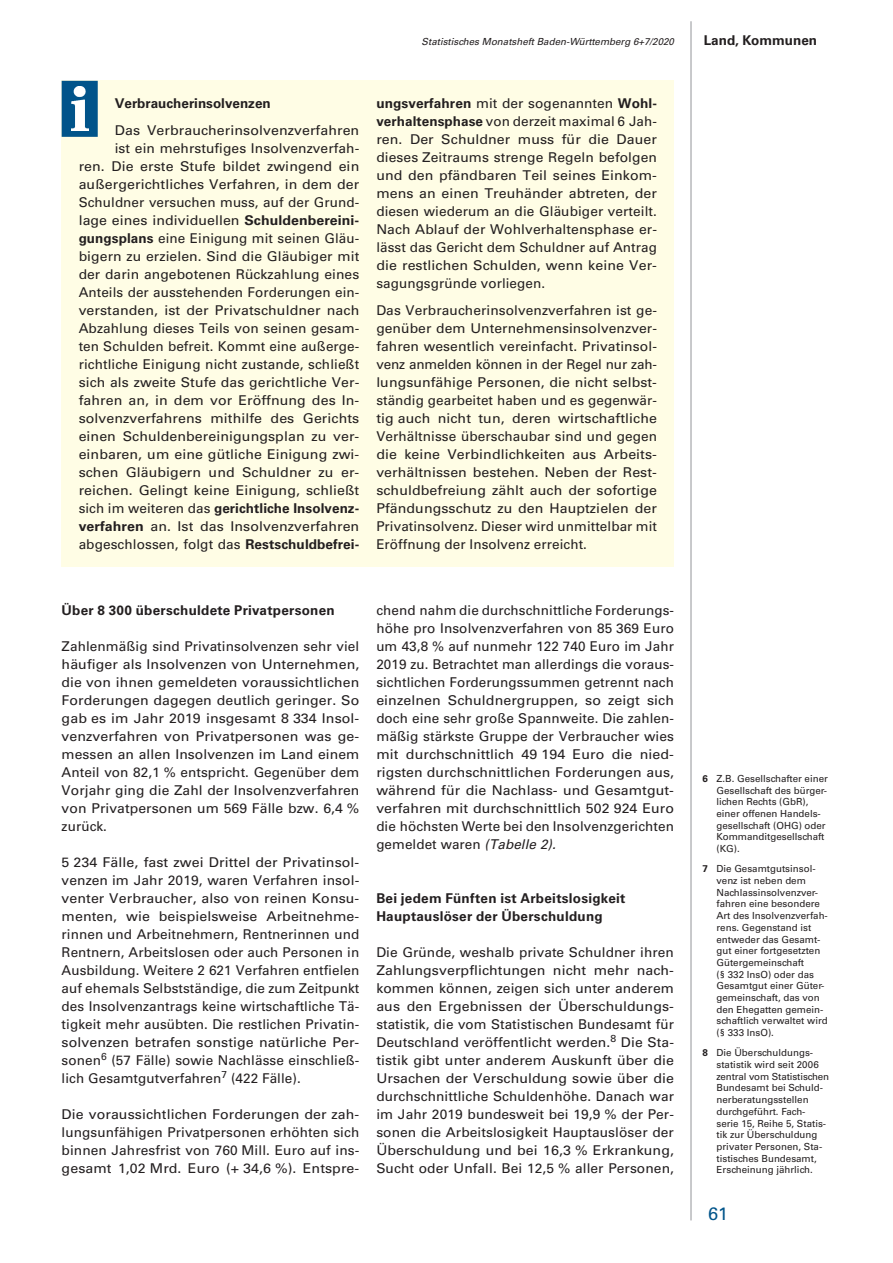
<style>
.page{position:relative;width:893px;height:1263px;background:#fff}
.page>*{position:absolute;margin:0;border:0;box-sizing:border-box;transform-origin:0 0}
.t1{font:18px "Univers";color:#01548a}
.t2{font:13.5px/18px "Univers";letter-spacing:.005em;color:#231f20;text-align:justify}
.t3{font:13.5px/18px "Univers";letter-spacing:.005em;color:#231f20;text-align:justify;scale:1.05 1}
.t4{font:700 13.5px/18px "Univers";letter-spacing:.015em;color:#231f20}
.t5{font:9.75px/11.7px "Univers";color:#231f20}
.t6{font:italic 9.75px "Univers";color:#231f20}
.s1{font-weight:700}
.s2{font-style:italic}
</style>
<div class="page">
<hr style="left:691px;top:21px;width:1px;height:1199px;background:#939598">
<div style="left:62px;top:81px;width:612px;height:486px;background:#fffde5"></div>
<div style="left:62px;top:81px;width:36px;height:56px;background:#01548a;border:2px solid #01548a"></div>
<img style="left:71px;top:86px;width:17px;height:44px">
<p class="t6" style="left:422px;top:35px;width:254px">Statistisches Monatsheft Baden-Württemberg 6+7/2020</p>
<p class="t4" style="left:704px;top:31px;width:115px">Land, Kommunen</p>
<p class="t4" style="left:115px;top:94px;width:158px">Verbraucherinsolvenzen</p>
<p class="t3" style="left:79px;top:121px;width:269px;text-align:right">Das Verbraucherinsolvenzverfahren<br>ist ein mehrstufiges Insolvenzverfah-<br>ren. Die erste Stufe bildet zwingend ein außergerichtliches Verfahren, in dem der Schuldner versuchen muss, auf der Grund&shy;lage eines individuellen <span class="s1">Schuldenbereini‑ gungsplans</span> eine Einigung mit seinen Gläu&shy;bigern zu erzielen. Sind die Gläubiger mit der darin angebotenen Rückzahlung eines Anteils der ausstehenden Forderungen ein&shy;verstanden, ist der Privatschuldner nach Abzahlung dieses Teils von seinen gesam&shy;ten Schulden befreit. Kommt eine außerge&shy;richtliche Einigung nicht zustande, schließt sich als zweite Stufe das gerichtliche Ver&shy;fahren an, in dem vor Eröffnung des In&shy;solvenzverfahrens mithilfe des Gerichts einen Schuldenbereinigungsplan zu ver&shy;einbaren, um eine gütliche Einigung zwi&shy;schen Gläubigern und Schuldner zu er&shy;reichen. Gelingt keine Einigung, schließt sich im weiteren das <span class="s1">gerichtliche Insolvenz‑ verfahren</span> an. Ist das Insolvenzverfahren abgeschlossen, folgt das <span class="s1">Restschuldbefrei‑</span></p>
<p class="t2" style="left:376px;top:94px;width:282px"><span class="s1">ungsverfahren</span> mit der sogenannten <span class="s1">Wohl‑ verhaltensphase</span> von derzeit maximal 6 Jah&shy;ren. Der Schuldner muss für die Dauer dieses Zeitraums strenge Regeln befolgen und den pfändbaren Teil seines Einkom&shy;mens an einen Treuhänder abtreten, der diesen wiederum an die Gläubiger verteilt.<br>Nach Ablauf der Wohlverhaltensphase er&shy;lässt das Gericht dem Schuldner auf Antrag die restlichen Schulden, wenn keine Ver&shy;sagungsgründe vorliegen.</p>
<p class="t2" style="left:376px;top:301px;width:282px">Das Verbraucherinsolvenzverfahren ist ge&shy;genüber dem Unternehmensinsolvenzver&shy;fahren wesentlich vereinfacht. Privatinsol&shy;venz anmelden können in der Regel nur zah&shy;lungsunfähige Personen, die nicht selbst&shy;ständig gearbeitet haben und es gegenwär&shy;tig auch nicht tun, deren wirtschaftliche Verhältnisse überschaubar sind und gegen die keine Verbindlichkeiten aus Arbeits&shy;verhältnissen bestehen. Neben der Rest&shy;schuldbefreiung zählt auch der sofortige Pfändungsschutz zu den Hauptzielen der Privatinsolvenz. Dieser wird unmittelbar mit Eröffnung der Insolvenz erreicht.</p>
<p class="t4" style="left:62px;top:601px;width:275px">Über 8 300 überschuldete Privatpersonen</p>
<p class="t2" style="left:62px;top:637px;width:299px">Zahlenmäßig sind Privatinsolvenzen sehr viel häufiger als Insolvenzen von Unternehmen, die von ihnen gemeldeten voraussichtlichen Forderungen dagegen deutlich geringer. So gab es im Jahr 2019 insgesamt 8 334 Insol&shy;venzverfahren von Privatpersonen was ge&shy;messen an allen Insolvenzen im Land einem Anteil von 82,1 % entspricht. Gegenüber dem Vorjahr ging die Zahl der Insolvenzverfahren von Privatpersonen um 569 Fälle bzw. 6,4 % zurück.</p>
<p class="t3" style="left:62px;top:853px;width:285px">5 234 Fälle, fast zwei Drittel der Privatinsol&shy;venzen im Jahr 2019, waren Verfahren insol&shy;venter Verbraucher, also von reinen Konsu&shy;menten, wie beispielsweise Arbeitnehme&shy;rinnen und Arbeitnehmern, Rentnerinnen und Rentnern, Arbeitslosen oder auch Personen in Ausbildung. Weitere 2 621 Verfahren entfielen auf ehemals Selbstständige, die zum Zeitpunkt des Insolvenzantrags keine wirtschaftliche Tä&shy;tigkeit mehr ausübten. Die restlichen Privatin&shy;solvenzen betrafen sonstige natürliche Per&shy;sonen<sup>6</sup> (57 Fälle) sowie Nachlässe einschließ&shy;lich Gesamtgutverfahren<sup>7</sup> (422 Fälle).</p>
<p class="t3" style="left:62px;top:1105px;width:285px">Die voraussichtlichen Forderungen der zah&shy;lungsunfähigen Privatpersonen erhöhten sich binnen Jahresfrist von 760 Mill. Euro auf ins&shy;gesamt 1,02 Mrd. Euro (+ 34,6 %). Entspre-</p>
<p class="t2" style="left:376px;top:601px;width:299px">chend nahm die durchschnittliche Forderungs&shy;höhe pro Insolvenzverfahren von 85 369 Euro um 43,8 % auf nunmehr 122 740 Euro im Jahr 2019 zu. Betrachtet man allerdings die voraus&shy;sichtlichen Forderungssummen getrennt nach einzelnen Schuldnergruppen, so zeigt sich doch eine sehr große Spannweite. Die zahlen&shy;mäßig stärkste Gruppe der Verbraucher wies mit durchschnittlich 49 194 Euro die nied&shy;rigsten durchschnittlichen Forderungen aus, während für die Nachlass- und Gesamtgut&shy;verfahren mit durchschnittlich 502 924 Euro die höchsten Werte bei den Insolvenzgerichten gemeldet waren <span class="s2">(Tabelle 2).</span></p>
<p class="t4" style="left:376px;top:889px;width:251px">Bei jedem Fünften ist Arbeitslosigkeit<br>Hauptauslöser der Überschuldung</p>
<p class="t2" style="left:376px;top:943px;width:299px">Die Gründe, weshalb private Schuldner ihren Zahlungsverpflichtungen nicht mehr nach&shy;kommen können, zeigen sich unter anderem aus den Ergebnissen der Überschuldungs&shy;statistik, die vom Statistischen Bundesamt für Deutschland veröffentlicht werden.<sup>8</sup> Die Sta&shy;tistik gibt unter anderem Auskunft über die Ursachen der Verschuldung sowie über die durchschnittliche Schuldenhöhe. Danach war im Jahr 2019 bundesweit bei 19,9 % der Per&shy;sonen die Arbeitslosigkeit Hauptauslöser der Überschuldung und bei 16,3 % Erkrankung, Sucht oder Unfall. Bei 12,5 % aller Personen,</p>
<p class="t5" style="left:716px;top:773px;width:113px;text-indent:-14px"><span class="s1">6</span> Z.B. Gesellschafter einer<br>Gesellschaft des bürger&shy;lichen Rechts (GbR), einer offenen Handels&shy;gesellschaft (OHG) oder<br>Kommanditgesellschaft (KG).</p>
<p class="t5" style="left:716px;top:863px;width:113px;text-indent:-14px"><span class="s1">7</span> Die Gesamtgutsinsol&shy;venz ist neben dem<br>Nachlassinsolvenzver&shy;fahren eine besondere<br>Art des Insolvenzverfah&shy;rens. Gegenstand ist entweder das Gesamt&shy;gut einer fortgesetzten<br>Gütergemeinschaft<br>(§ 332 InsO) oder das<br>Gesamtgut einer Güter&shy;gemeinschaft, das von den Ehegatten gemein&shy;schaftlich verwaltet wird (§ 333 InsO).</p>
<p class="t5" style="left:716px;top:1047px;width:114px;text-indent:-14px"><span class="s1">8</span> Die Überschuldungs&shy;statistik wird seit 2006 zentral vom Statistischen<br>Bundesamt bei Schuld&shy;nerberatungsstellen durchgeführt. Fach&shy;serie 15, Reihe 5, Statis&shy;tik zur Überschuldung privater Personen, Sta&shy;tistisches Bundesamt,<br>Erscheinung jährlich.</p>
<h1 class="t1" style="left:708px;top:1203px;width:22px">61</h1>
</div>
